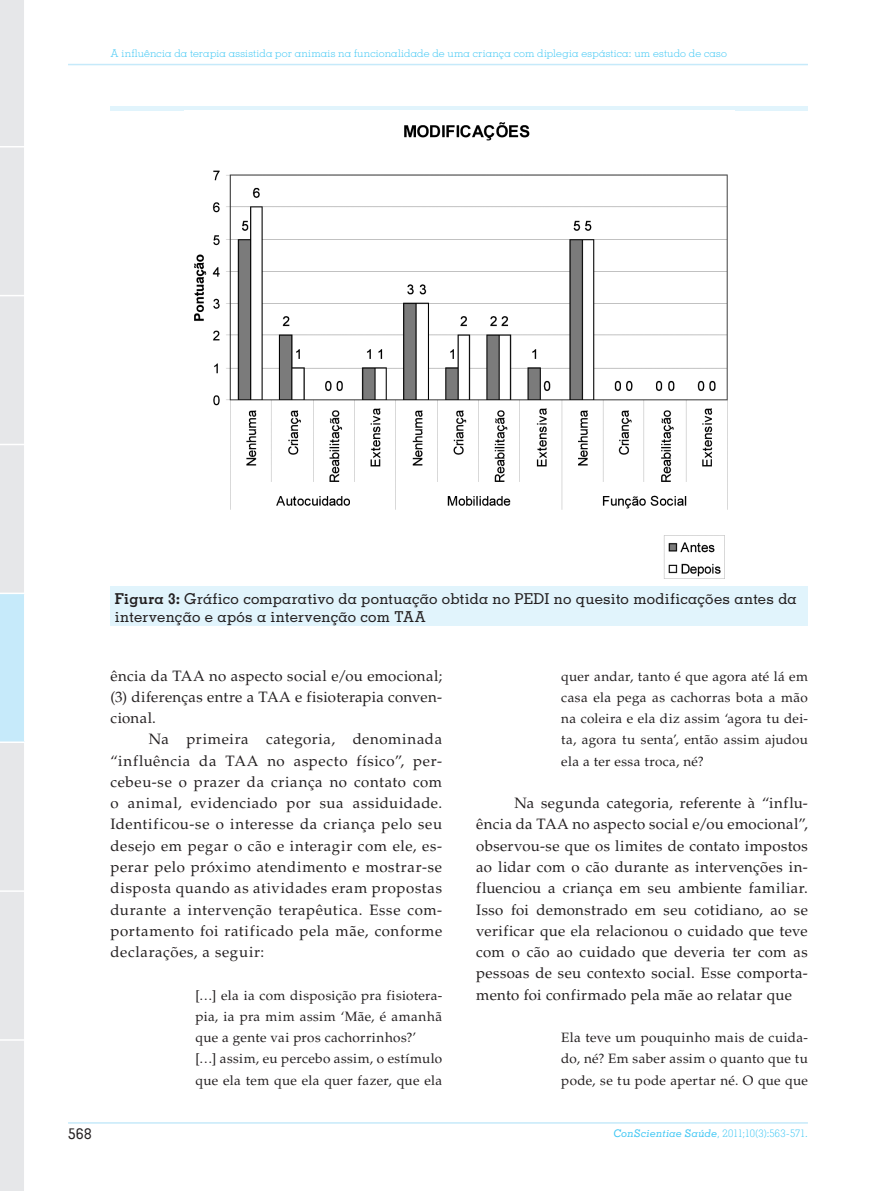
<style>
.page{position:relative;width:893px;height:1191px;background:#fff}
.page>*{position:absolute;margin:0;border:0;box-sizing:border-box;transform-origin:0 0}
.CS_Normal{font:15px/21.3px "Palatino LT Std";letter-spacing:.03em;color:#231f20;text-align:justify}
.CS_Tabela_-_titulo{font:500 15px/18px "Memphis LT Std";letter-spacing:.01em;color:#231f20}
.CS_Normal_-_citacao{font:13.5px/21.3px "Palatino LT Std";letter-spacing:.025em;color:#231f20;text-align:justify}
.t1{font:300 10.5px "Memphis LT Std";letter-spacing:.02em;color:#40c7f4}
.t2{font:300 10.5px "Memphis LT Std";letter-spacing:-.02em;color:#40c7f4}
.s1{font-weight:700}
.s2{font-weight:500;font-style:italic}
</style>
<div class="page">
<hr style="left:68px;top:64px;width:740px;height:1px;background:#c6eafa">
<hr style="left:68px;top:1122px;width:740px;height:1px;background:#c6eafa">
<svg style="left:0;top:0;width:25px;height:1191px;background:#e3e8ec"></svg>
<div style="left:111px;top:106px;width:697px;height:520px;background:#e1f4fc"></div>
<div style="left:111px;top:111px;width:697px;height:474px;background:#fff"></div>
<img style="left:194px;top:122px;width:534px;height:457px">
<p class="t1" style="left:111px;top:47px;width:618px">A influência da terapia assistida por animais na funcionalidade de uma criança com diplegia espástica: um estudo de caso</p>
<p class="CS_Tabela_-_titulo" style="left:115px;top:589px;width:683px"><span class="s1">Figura 3:</span> Gráfico comparativo da pontuação obtida no PEDI no quesito modificações antes da intervenção e após a intervenção com TAA</p>
<p class="CS_Normal" style="left:111px;top:665px;width:333px">ência da TAA no aspecto social e/ou emocional; (3) diferenças entre a TAA e fisioterapia conven&shy;cional.</p>
<p class="CS_Normal" style="left:111px;top:729px;width:333px;text-indent:38px">Na primeira categoria, denominada “influência da TAA no aspecto físico”, per&shy;cebeu-se o prazer da criança no contato com o animal, evidenciado por sua assiduidade.<br>Identificou-se o interesse da criança pelo seu desejo em pegar o cão e interagir com ele, es&shy;perar pelo próximo atendimento e mostrar-se disposta quando as atividades eram propostas durante a intervenção terapêutica. Esse com&shy;portamento foi ratificado pela mãe, conforme declarações, a seguir:</p>
<p class="CS_Normal_-_citacao" style="left:196px;top:984px;width:248px">[…] ela ia com disposição pra fisiotera&shy;pia, ia pra mim assim ‘Mãe, é amanhã que a gente vai pros cachorrinhos?’</p>
<p class="CS_Normal_-_citacao" style="left:196px;top:1048px;width:248px">[…] assim, eu percebo assim, o estímulo que ela tem que ela quer fazer, que ela</p>
<p class="CS_Normal_-_citacao" style="left:561px;top:665px;width:248px">quer andar, tanto é que agora até lá em casa ela pega as cachorras bota a mão na coleira e ela diz assim ‘agora tu dei&shy;ta, agora tu senta’, então assim ajudou ela a ter essa troca, né?</p>
<p class="CS_Normal" style="left:476px;top:792px;width:333px;text-indent:38px">Na segunda categoria, referente à “influ&shy;ência da TAA no aspecto social e/ou emocional”, observou-se que os limites de contato impostos ao lidar com o cão durante as intervenções in&shy;fluenciou a criança em seu ambiente familiar.<br>Isso foi demonstrado em seu cotidiano, ao se verificar que ela relacionou o cuidado que teve com o cão ao cuidado que deveria ter com as pessoas de seu contexto social. Esse comporta&shy;mento foi confirmado pela mãe ao relatar que</p>
<p class="CS_Normal_-_citacao" style="left:561px;top:1027px;width:248px">Ela teve um pouquinho mais de cuida&shy;do, né? Em saber assim o quanto que tu pode, se tu pode apertar né. O que que</p>
<p class="CS_Tabela_-_titulo" style="left:68px;top:1124px;width:25px">568</p>
<p class="t2" style="left:614px;top:1127px;width:196px"><span class="s2">ConScientiae Saúde</span>, 2011;10(3):563-571.</p>
</div>
